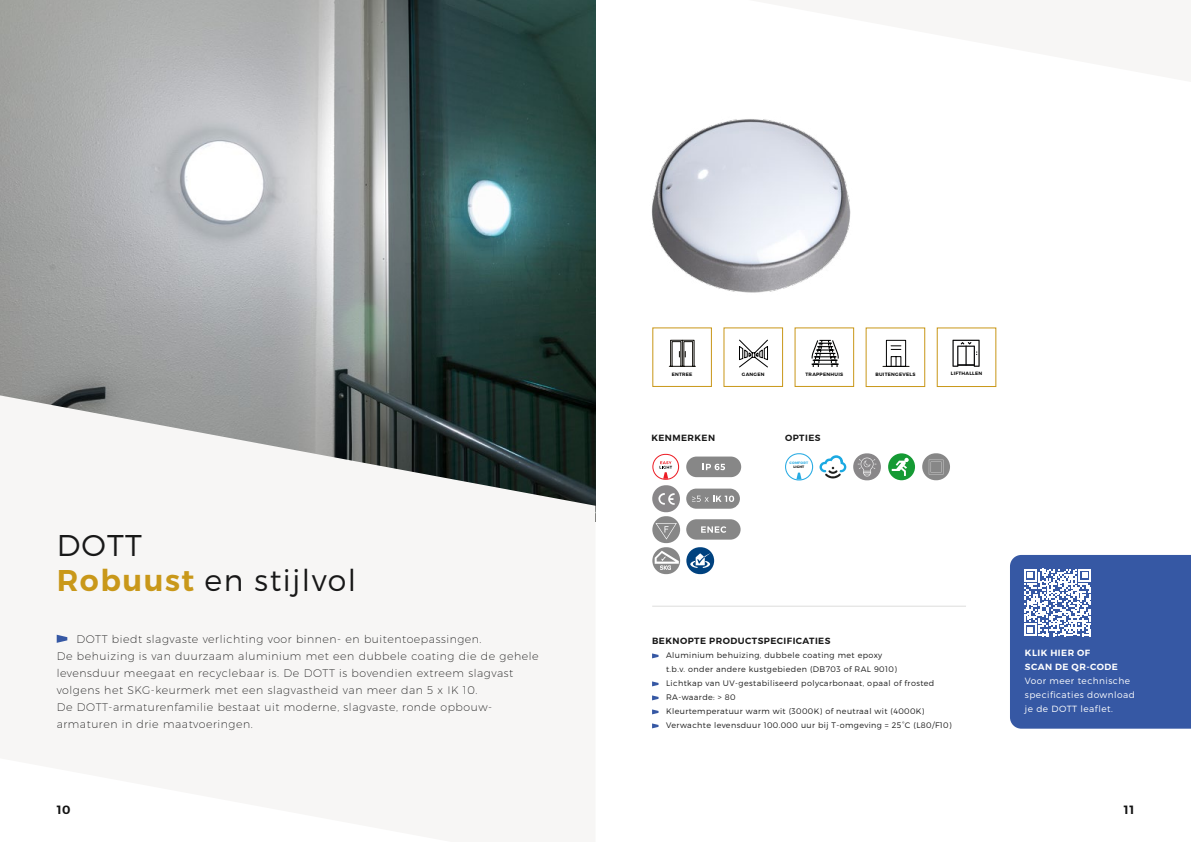
<style>
.page{position:relative;width:1191px;height:842px;background:#fff}
.page>*{position:absolute;margin:0;border:0;box-sizing:border-box;transform-origin:0 0}
.t1{font:30px/35px "Trueno Lt";letter-spacing:.05em;color:#181818}
.t2{font:12px "Trueno S Bd";color:#131313}
.t3{font:11px/17px "Trueno Ult Lt";letter-spacing:.05em;color:#181818}
.t4{font:9px/14px "Trueno Lt";letter-spacing:.05em;color:#fff}
.t5{font:9px "Trueno S Bd";letter-spacing:.05em;color:#181818}
.t6{font:9px/14px "Trueno S Bd";letter-spacing:.05em;color:#fff}
.t7{font:8px/14px "Trueno Lt";letter-spacing:.05em;color:#181818}
.t8{font:4.7px "Trueno S Bd";letter-spacing:.05em;color:#000}
.t9{font:3.4px "Trueno Bd";letter-spacing:.05em;color:#28abe3}
.t10{font:3.4px "Trueno Bd";letter-spacing:.05em;color:#010202}
.s1{font-family:"Trueno S Bd";color:#c9981a}
</style>
<div class="page">
<img style="left:0;top:0;width:595px;height:395px">
<svg style="left:0;top:395px;width:595px;height:248px;fill:#f7f6f5"></svg>
<svg style="left:652px;top:454px;width:27px;height:26px"></svg>
<div style="left:686px;top:457px;width:55px;height:20px;background:#878787;border-radius:10px"></div>
<svg style="left:702px;top:464px;width:23px;height:6px"></svg>
<div style="left:686px;top:489px;width:54px;height:20px;background:#878787;border-radius:10px"></div>
<svg style="left:692px;top:496px;width:42px;height:6px"></svg>
<div style="left:652px;top:485px;width:28px;height:27px;background:#898789;border-radius:13px"></div>
<svg style="left:658px;top:493px;width:16px;height:12px"></svg>
<div style="left:652px;top:516px;width:28px;height:27px;background:#878787;border-radius:13px"></div>
<svg style="left:655px;top:523px;width:22px;height:17px"></svg>
<svg style="left:652px;top:547px;width:28px;height:27px"></svg>
<svg style="left:654px;top:551px;width:25px;height:19px"></svg>
<div style="left:686px;top:547px;width:28px;height:27px;background:#00427f;border-radius:13px"></div>
<svg style="left:690px;top:553px;width:20px;height:15px"></svg>
<div style="left:686px;top:519px;width:54px;height:21px;background:#878787;border-radius:10px"></div>
<svg style="left:701px;top:526px;width:25px;height:7px"></svg>
<svg style="left:1010px;top:555px;width:181px;height:174px;background:#4665ab"></svg>
<svg style="left:668px;top:339px;width:28px;height:28px"></svg>
<div style="left:652px;top:328px;width:60px;height:59px;border:1px solid #c99718"></div>
<svg style="left:739px;top:339px;width:29px;height:29px"></svg>
<div style="left:723px;top:328px;width:60px;height:59px;border:1px solid #c99718"></div>
<svg style="left:811px;top:339px;width:28px;height:28px"></svg>
<div style="left:794px;top:328px;width:60px;height:59px;border:1px solid #c99718"></div>
<div style="left:886px;top:340px;width:20px;height:27px;border:1px solid #000"></div>
<svg style="left:883px;top:345px;width:26px;height:22px"></svg>
<div style="left:865px;top:328px;width:60px;height:59px;border:1px solid #c99718"></div>
<svg style="left:952px;top:340px;width:27px;height:27px"></svg>
<div style="left:937px;top:328px;width:59px;height:59px;border:1px solid #c99718"></div>
<hr style="left:652px;top:606px;width:314px;height:1px;background:#dddddc">
<svg style="left:652px;top:653px;width:6px;height:5px"></svg>
<svg style="left:652px;top:681px;width:6px;height:5px"></svg>
<svg style="left:652px;top:695px;width:6px;height:5px"></svg>
<svg style="left:652px;top:709px;width:6px;height:5px"></svg>
<svg style="left:652px;top:723px;width:6px;height:5px"></svg>
<svg style="left:785px;top:453px;width:28px;height:27px"></svg>
<svg style="left:853px;top:453px;width:28px;height:27px"></svg>
<svg style="left:857px;top:458px;width:19px;height:18px"></svg>
<div style="left:888px;top:453px;width:27px;height:27px;background:#159a34;border-radius:50%"></div>
<svg style="left:891px;top:458px;width:17px;height:18px"></svg>
<svg style="left:922px;top:453px;width:28px;height:27px"></svg>
<svg style="left:928px;top:460px;width:15px;height:14px"></svg>
<svg style="left:819px;top:455px;width:27px;height:23px"></svg>
<svg style="left:57px;top:635px;width:10px;height:8px"></svg>
<img style="left:651px;top:119px;width:200px;height:174px">
<p class="t8" style="left:671px;top:371px;width:22px">ENTREE</p>
<p class="t8" style="left:742px;top:371px;width:24px">GANGEN</p>
<p class="t8" style="left:805px;top:371px;width:39px">TRAPPENHUIS</p>
<p class="t8" style="left:875px;top:371px;width:41px">BUITENGEVELS</p>
<p class="t8" style="left:950px;top:371px;width:33px">LIFTHALLEN</p>
<p class="t5" style="left:651px;top:432px;width:65px">KENMERKEN</p>
<p class="t5" style="left:785px;top:432px;width:37px">OPTIES</p>
<h1 class="t1" style="left:57px;top:528px;width:301px">DOTT<br><span class="s1">Robuust</span> en stijlvol</h1>
<p class="t3" style="left:57px;top:630px;width:483px;text-indent:20px">DOTT biedt slagvaste verlichting voor binnen- en buitentoepassingen.<br>De behuizing is van duurzaam aluminium met een dubbele coating die de gehele levensduur meegaat en recyclebaar is. De DOTT is bovendien extreem slagvast volgens het SKG-keurmerk met een slagvastheid van meer dan 5 x IK 10.<br>De DOTT-armaturenfamilie bestaat uit moderne, slagvaste, ronde opbouw&shy;armaturen in drie maatvoeringen.</p>
<p class="t9" style="left:789px;top:461px;width:20px">COMFORT</p>
<p class="t10" style="left:793px;top:465px;width:12px">LIGHT</p>
<p class="t5" style="left:652px;top:636px;width:180px">BEKNOPTE PRODUCTSPECIFICATIES</p>
<p class="t7" style="left:666px;top:648px;width:287px">Aluminium behuizing, dubbele coating met epoxy<br>t.b.v. onder andere kustgebieden (DB703 of RAL 9010)<br>Lichtkap van UV-gestabiliseerd polycarbonaat, opaal of frosted RA-waarde: &gt; 80<br>Kleurtemperatuur warm wit (3000K) of neutraal wit (4000K)<br>Verwachte levensduur 100.000 uur bij T-omgeving = 25°C (L80/F10)</p>
<p class="t6" style="left:1025px;top:645px;width:94px">KLIK HIER OF<br>SCAN DE QR-CODE</p>
<p class="t4" style="left:1025px;top:673px;width:112px">Voor meer technische specificaties download je de DOTT leaflet.</p>
<p class="t2" style="left:57px;top:802px;width:15px">10</p>
<p class="t2" style="left:1124px;top:802px;width:12px">11</p>
</div>
